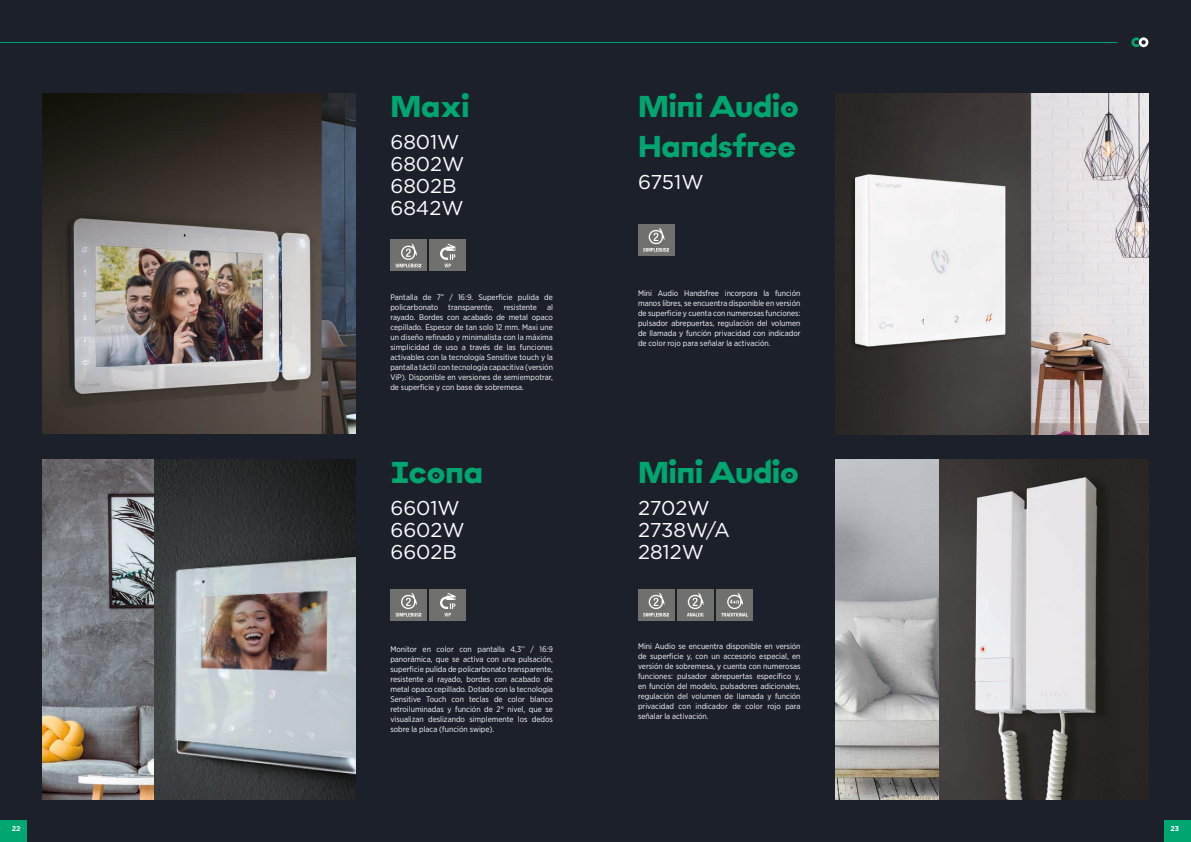
<style>
.page{position:relative;width:1191px;height:842px;background:#1c202b}
.page>*{position:absolute;margin:0;border:0;box-sizing:border-box;transform-origin:0 0}
.t1{font:700 30px/40px "Epillox";color:#00a66f}
.t2{font:20px/22px "Gotham";color:#fff}
.t3{font:8px/10px "Gotham Narrow";color:#fff;text-align:justify}
.t4{font:700 7px "Gotham";color:#fff}
</style>
<div class="page">
<svg style="left:1131px;top:37px;width:17px;height:10px"></svg>
<hr style="left:0;top:42px;width:1117px;height:1px;background:#00a66f">
<img style="left:43px;top:93px;width:312px;height:341px">
<img style="left:43px;top:459px;width:111px;height:340px">
<img style="left:154px;top:459px;width:202px;height:340px">
<div style="left:429px;top:240px;width:37px;height:31px;background:#70706f"></div>
<svg style="left:440px;top:244px;width:15px;height:23px"></svg>
<div style="left:390px;top:240px;width:36px;height:31px;background:#70706f"></div>
<svg style="left:395px;top:243px;width:26px;height:24px"></svg>
<div style="left:429px;top:589px;width:37px;height:31px;background:#70706f"></div>
<svg style="left:440px;top:593px;width:15px;height:23px"></svg>
<div style="left:390px;top:589px;width:36px;height:31px;background:#70706f"></div>
<svg style="left:395px;top:593px;width:26px;height:24px"></svg>
<img style="left:1050px;top:93px;width:98px;height:341px">
<img style="left:836px;top:93px;width:214px;height:341px">
<img style="left:835px;top:459px;width:104px;height:340px">
<img style="left:939px;top:459px;width:209px;height:340px">
<div style="left:638px;top:224px;width:36px;height:31px;background:#70706f"></div>
<svg style="left:643px;top:228px;width:26px;height:24px"></svg>
<div style="left:638px;top:589px;width:36px;height:31px;background:#70706f"></div>
<svg style="left:643px;top:593px;width:26px;height:24px"></svg>
<div style="left:677px;top:589px;width:36px;height:31px;background:#70706f"></div>
<svg style="left:687px;top:593px;width:16px;height:24px"></svg>
<div style="left:716px;top:589px;width:36px;height:31px;background:#70706f"></div>
<svg style="left:721px;top:593px;width:27px;height:24px"></svg>
<div style="left:0;top:820px;width:26px;height:22px;background:#00a66f"></div>
<div style="left:1164px;top:820px;width:27px;height:22px;background:#00a66f"></div>
<h1 class="t1" style="left:390px;top:83px;width:81px">Maxi</h1>
<h2 class="t2" style="left:390px;top:130px;width:75px">6801W<br>6802W<br>6802B<br>6842W</h2>
<p class="t3" style="left:390px;top:292px;width:164px">Pantalla de 7” / 16:9. Superficie pulida de policarbonato</p>
<p class="t3" style="left:390px;top:302px;width:164px;text-indent:157px">al rayado. Bordes con acabado de metal opaco cepillado. Espesor de tan solo 12 mm. Maxi une un diseño refinado y minimalista con la máxima simplicidad de uso a través de las funciones activables con la tecnología Sensitive touch y la pantalla táctil con tecnología capacitiva (versión ViP). Disponible en versiones de semiempotrar, de superficie y con base de sobremesa.</p>
<p class="t3" style="left:448px;top:302px;width:47px">transparente,</p>
<p class="t3" style="left:504px;top:302px;width:35px">resistente</p>
<h1 class="t1" style="left:390px;top:449px;width:94px">Icona</h1>
<h2 class="t2" style="left:390px;top:496px;width:76px">6601W<br>6602W<br>6602B</h2>
<p class="t3" style="left:390px;top:644px;width:164px">Monitor en color con pantalla 4,3’’ / 16:9 panorámica, que se activa con una pulsación, superficie pulida de policarbonato transparente, resistente al rayado, bordes con acabado de metal opaco cepillado. Dotado con la tecnología Sensitive Touch con teclas de color blanco retroiluminadas y función de 2° nivel, que se visualizan deslizando simplemente los dedos sobre la placa (función swipe).</p>
<h1 class="t1" style="left:638px;top:83px;width:162px">Mini Audio<br>Handsfree</h1>
<h2 class="t2" style="left:638px;top:170px;width:67px">6751W</h2>
<p class="t3" style="left:638px;top:288px;width:164px">Mini Audio Handsfree incorpora la función manos libres, se encuentra disponible en versión de superficie y cuenta con numerosas funciones: pulsador abrepuertas, regulación del volumen de llamada y función privacidad con indicador de color rojo para señalar la activación.</p>
<h1 class="t1" style="left:638px;top:449px;width:162px">Mini Audio</h1>
<h2 class="t2" style="left:638px;top:496px;width:93px">2702W<br>2738W/A<br>2812W</h2>
<p class="t3" style="left:638px;top:641px;width:164px">Mini Audio se encuentra disponible en versión de superficie y, con un accesorio especial, en versión de sobremesa, y cuenta con numerosas funciones: pulsador abrepuertas específico y, en función del modelo, pulsadores adicionales, regulación del volumen de llamada y función privacidad con indicador de color rojo para señalar la activación.</p>
<p class="t4" style="left:12px;top:824px;width:10px">22</p>
<p class="t4" style="left:1170px;top:824px;width:10px">23</p>
</div>
